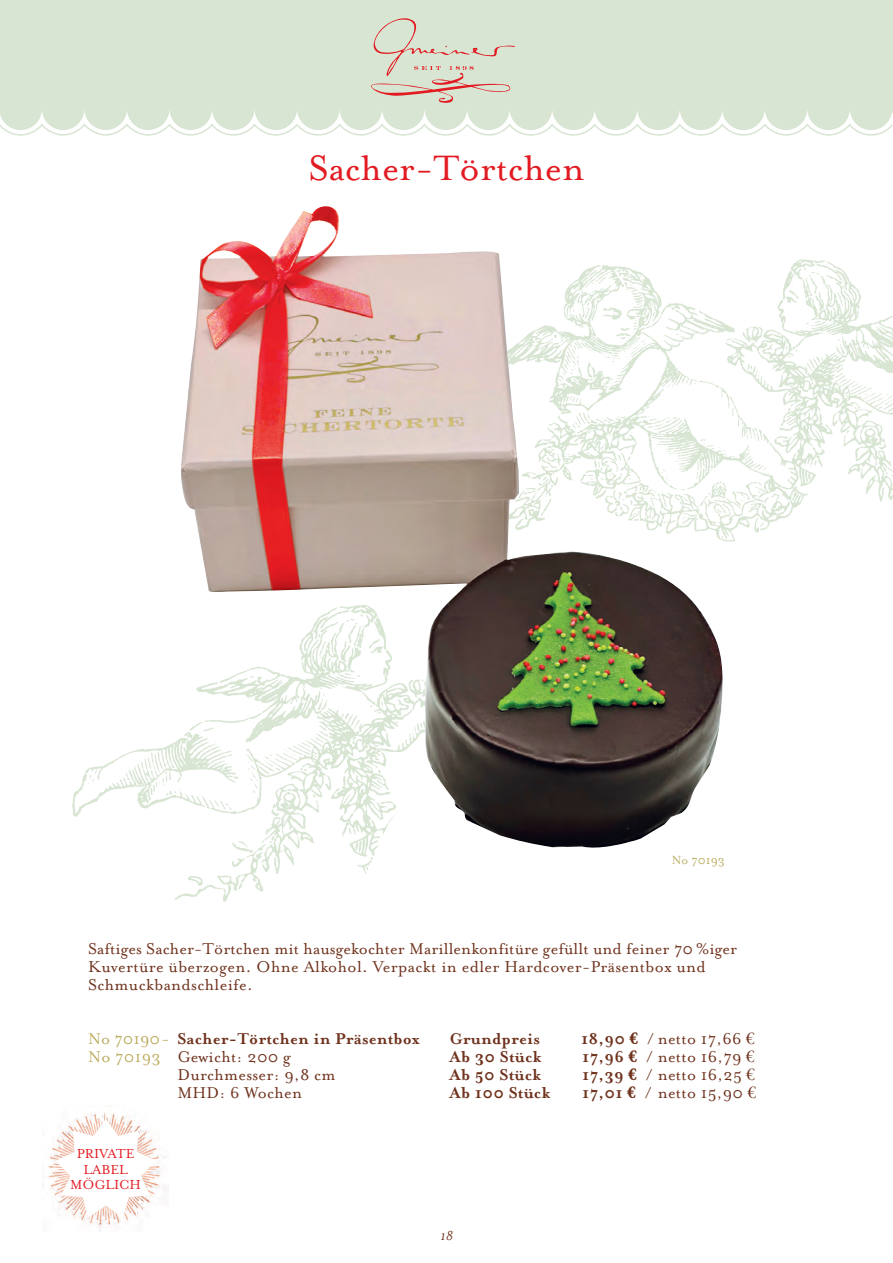
<style>
.page{position:relative;width:893px;height:1263px;background:#fff}
.page>*{position:absolute;margin:0;border:0;box-sizing:border-box;transform-origin:0 0}
.t1{font:40.5px "Mrs Eaves Roman";color:#e21a21}
.t2{font:18px/18px "Mrs Eaves Roman";letter-spacing:.015em;color:#6f321d}
.t3{font:700 18px "Mrs Eaves";letter-spacing:.015em;color:#6f321d}
.t4{font:15px/15.3px "Mrs Eaves Roman";color:#e21a21;text-align:center}
.t5{font:italic 15px "Mrs Eaves";color:#6f321d}
.t6{font:13.5px "Mrs Eaves Roman";color:#bcad60}
.s1{font-family:"Mrs Eaves Roman";font-weight:400;color:#bcad60}
.s2{color:#bcad60}
.s3{font-family:"Mrs Eaves";font-weight:700}
.s4{font-family:"Garamond";font-weight:700}
.s5{font-family:"Garamond"}
</style>
<div class="page">
<img style="left:723px;top:259px;width:170px;height:283px">
<img style="left:72px;top:738px;width:305px;height:164px">
<div style="left:0;top:88px;width:42px;height:42px;background:#d8e5d3;border-radius:50%"></div>
<div style="left:42px;top:88px;width:42px;height:42px;background:#d8e5d3;border-radius:50%"></div>
<div style="left:84px;top:88px;width:43px;height:42px;background:#d8e5d3;border-radius:50%"></div>
<div style="left:127px;top:88px;width:42px;height:42px;background:#d8e5d3;border-radius:50%"></div>
<div style="left:169px;top:88px;width:43px;height:42px;background:#d8e5d3;border-radius:50%"></div>
<div style="left:212px;top:88px;width:43px;height:42px;background:#d8e5d3;border-radius:50%"></div>
<div style="left:255px;top:88px;width:42px;height:42px;background:#d8e5d3;border-radius:50%"></div>
<div style="left:297px;top:88px;width:43px;height:42px;background:#d8e5d3;border-radius:50%"></div>
<div style="left:340px;top:88px;width:42px;height:42px;background:#d8e5d3;border-radius:50%"></div>
<div style="left:382px;top:88px;width:43px;height:42px;background:#d8e5d3;border-radius:50%"></div>
<div style="left:425px;top:88px;width:42px;height:42px;background:#d8e5d3;border-radius:50%"></div>
<div style="left:467px;top:88px;width:43px;height:42px;background:#d8e5d3;border-radius:50%"></div>
<div style="left:510px;top:88px;width:42px;height:42px;background:#d8e5d3;border-radius:50%"></div>
<div style="left:552px;top:88px;width:43px;height:42px;background:#d8e5d3;border-radius:50%"></div>
<div style="left:595px;top:88px;width:42px;height:42px;background:#d8e5d3;border-radius:50%"></div>
<div style="left:637px;top:88px;width:43px;height:42px;background:#d8e5d3;border-radius:50%"></div>
<div style="left:680px;top:88px;width:42px;height:42px;background:#d8e5d3;border-radius:50%"></div>
<div style="left:722px;top:88px;width:43px;height:42px;background:#d8e5d3;border-radius:50%"></div>
<div style="left:765px;top:88px;width:42px;height:42px;background:#d8e5d3;border-radius:50%"></div>
<div style="left:807px;top:88px;width:43px;height:42px;background:#d8e5d3;border-radius:50%"></div>
<div style="left:850px;top:88px;width:42px;height:42px;background:#d8e5d3;border-radius:50%"></div>
<div style="left:0;top:0;width:892px;height:109px;background:#d8e5d3"></div>
<svg style="left:371px;top:18px;width:144px;height:85px"></svg>
<svg style="left:0;top:123px;width:893px;height:13px"></svg>
<img style="left:180px;top:206px;width:543px;height:642px">
<img style="left:47px;top:1112px;width:119px;height:116px">
<svg style="left:55px;top:1118px;width:101px;height:100px"></svg>
<h1 class="t1" style="left:308px;top:142px;width:277px">Sacher-Törtchen</h1>
<p class="t6" style="left:672px;top:851px;width:54px">No 70193</p>
<p class="t2" style="left:88px;top:939px;width:651px">Saftiges Sacher-Törtchen mit hausgekochter Marillenkonfitüre gefüllt und feiner 70 %iger<br>Kuvertüre überzogen. Ohne Alkohol. Verpackt in edler Hardcover-Präsentbox und<br>Schmuckbandschleife.</p>
<p class="t3" style="left:88px;top:1027px;width:333px"><span class="s1">No 70190-</span> Sacher-Törtchen in Präsentbox</p>
<p class="t2" style="left:177px;top:1047px;width:160px;text-indent:-89px"><span class="s2">No 70193</span> Gewicht: 200 g<br>Durchmesser: 9,8 cm<br>MHD: 6 Wochen</p>
<p class="t4" style="left:70px;top:1145px;width:72px">PRIVATE<br>LABEL<br>MÖGLICH</p>
<p class="t3" style="left:449px;top:1027px;width:92px">Grundpreis</p>
<p class="t2" style="left:581px;top:1029px;width:175px"><span class="s3">18,90</span> <span class="s4">€</span> / netto 17,66 <span class="s5">€</span></p>
<p class="t3" style="left:449px;top:1045px;width:93px">Ab 30 Stück</p>
<p class="t2" style="left:582px;top:1047px;width:174px"><span class="s3">17,96</span> <span class="s4">€</span> / netto 16,79 <span class="s5">€</span></p>
<p class="t3" style="left:449px;top:1063px;width:93px">Ab 50 Stück</p>
<p class="t2" style="left:582px;top:1065px;width:174px"><span class="s3">17,39</span> <span class="s4">€</span> / netto 16,25 <span class="s5">€</span></p>
<p class="t3" style="left:449px;top:1081px;width:102px">Ab 100 Stück</p>
<p class="t2" style="left:582px;top:1083px;width:176px"><span class="s3">17,01</span> <span class="s4">€</span> / netto 15,90 <span class="s5">€</span></p>
<p class="t5" style="left:440px;top:1225px;width:14px">18</p>
</div>
